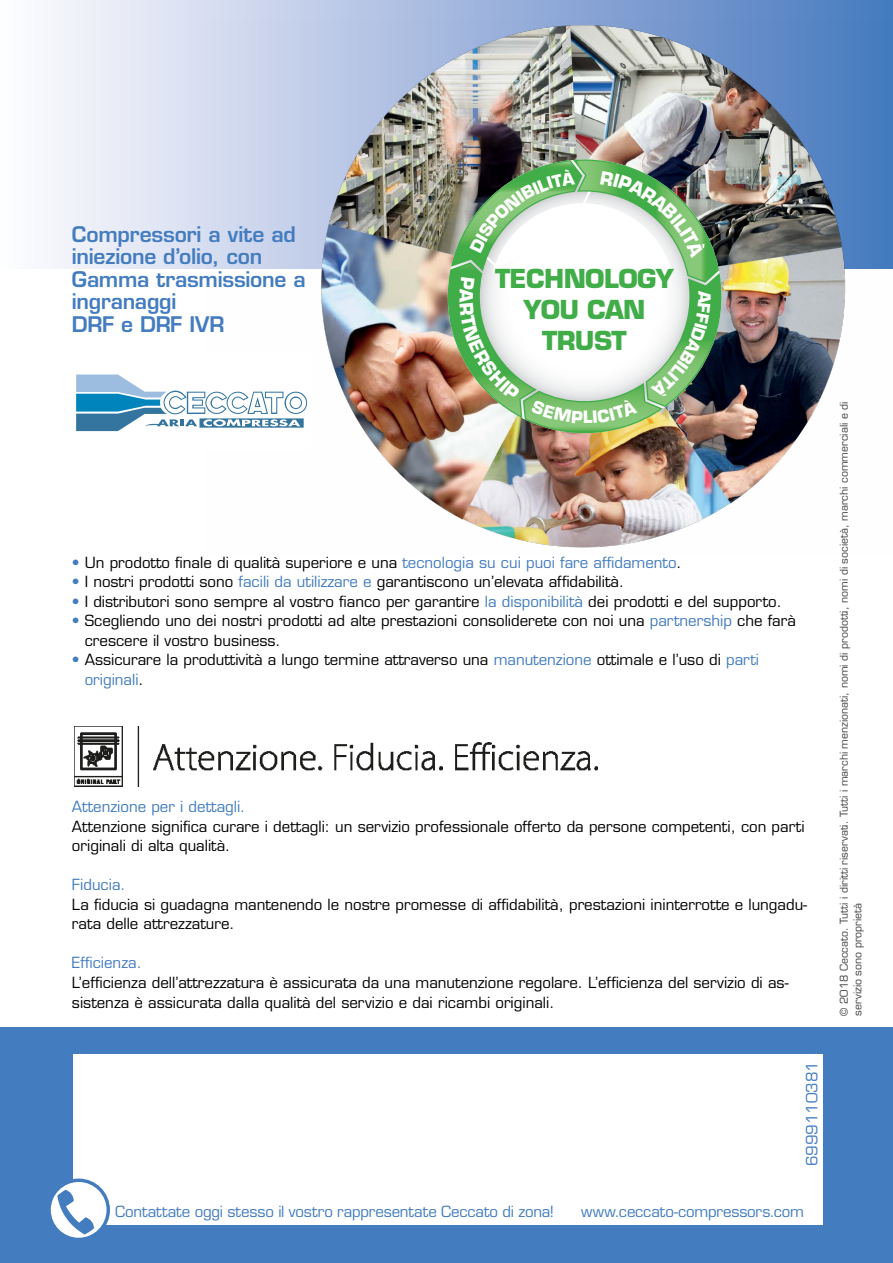
<style>
.page{position:relative;width:893px;height:1263px;background:#fff}
.page>*{position:absolute;margin:0;border:0;box-sizing:border-box;transform-origin:0 0}
.t1{font:700 25.5px/30.6px "Eurostile Std";letter-spacing:-.025em;color:#41ad49;text-align:center}
.t2{font:600 21px/22.5px "Eurostile LT Std";letter-spacing:-.015em;color:#437cbf}
.t3{font:15.15px "Eurostile LT Std";color:#437cbf}
.t4{font:15px/19.5px "Eurostile LT Std";color:#000}
.t5{font:15px "Eurostile LT Std";color:#437cbf}
.t6{font:10.5px/13.5px "Eurostile LT Std";color:#414042}
.s1{color:#437cbf}
</style>
<div class="page">
<div style="left:0;top:0;width:893px;height:269px;background:linear-gradient(to right,#fffdff,#4878bf)"></div>
<div style="left:0;top:1027px;width:893px;height:236px;background:#437cbf"></div>
<div style="left:73px;top:1054px;width:749px;height:171px;background:#fff"></div>
<img style="left:204px;top:19px;width:689px;height:529px">
<svg style="left:49px;top:1180px;width:59px;height:59px"></svg>
<div style="left:47px;top:1178px;width:63px;height:63px;border:3px solid #437cbf;border-radius:50%"></div>
<svg style="left:57px;top:1190px;width:37px;height:44px"></svg>
<img style="left:75px;top:727px;width:522px;height:60px">
<div style="left:73px;top:352px;width:238px;height:98px;background:#fff"></div>
<svg style="left:76px;top:374px;width:231px;height:57px"></svg>
<img style="left:448px;top:159px;width:273px;height:274px">
<h2 class="t2" style="left:72px;top:223px;width:235px">Compressori a vite ad iniezione d’olio, con<br>Gamma trasmissione a ingranaggi<br>DRF e DRF IVR</h2>
<h1 class="t1" style="left:495px;top:264px;width:180px">TECHNOLOGY<br>YOU CAN<br>TRUST</h1>
<p class="t4" style="left:72px;top:552px;width:611px"><span class="s1">•</span> Un prodotto finale di qualità superiore e una <span class="s1">tecnologia su cui puoi fare affidamento</span>.</p>
<p class="t4" style="left:72px;top:572px;width:554px"><span class="s1">•</span> I nostri prodotti sono <span class="s1">facili da utilizzare e</span> garantiscono un’elevata affidabilità.</p>
<p class="t4" style="left:72px;top:591px;width:711px"><span class="s1">•</span> I distributori sono sempre al vostro fianco per garantire <span class="s1">la disponibilità</span> dei prodotti e del supporto.</p>
<p class="t4" style="left:85px;top:611px;width:713px;text-indent:-13px"><span class="s1">•</span> Scegliendo uno dei nostri prodotti ad alte prestazioni consoliderete con noi una <span class="s1">partnership</span> che farà crescere il vostro business.</p>
<p class="t4" style="left:85px;top:650px;width:676px;text-indent:-13px"><span class="s1">•</span> Assicurare la produttività a lungo termine attraverso una <span class="s1">manutenzione</span> ottimale e l’uso di <span class="s1">parti originali</span>.</p>
<p class="t5" style="left:72px;top:798px;width:175px">Attenzione per i dettagli.</p>
<p class="t4" style="left:72px;top:817px;width:734px">Attenzione significa curare i dettagli: un servizio professionale offerto da persone competenti, con parti originali di alta qualità.</p>
<p class="t5" style="left:72px;top:876px;width:55px">Fiducia.</p>
<p class="t4" style="left:72px;top:895px;width:737px">La fiducia si guadagna mantenendo le nostre promesse di affidabilità, prestazioni ininterrotte e lungadu&shy;rata delle attrezzature.</p>
<p class="t5" style="left:72px;top:954px;width:71px">Efficienza.</p>
<p class="t4" style="left:72px;top:973px;width:718px">L’efficienza dell’attrezzatura è assicurata da una manutenzione regolare. L’efficienza del servizio di as&shy;sistenza è assicurata dalla qualità del servizio e dai ricambi originali.</p>
<p class="t3" style="left:803px;top:1166px;width:106px;rotate:-90deg">6999110381</p>
<p class="t5" style="left:115px;top:1203px;width:440px">Contattate oggi stesso il vostro rappresentate Ceccato di zona!</p>
<p class="t5" style="left:581px;top:1203px;width:224px">www.ceccato-compressors.com</p>
<p class="t6" style="left:837px;top:1016px;width:616px;rotate:-90deg">© 2018 Ceccato. Tutti i diritti riservati. Tutti i marchi menzionati, nomi di prodotti, nomi di società, marchi commerciali e di servizio sono proprietà</p>
</div>
